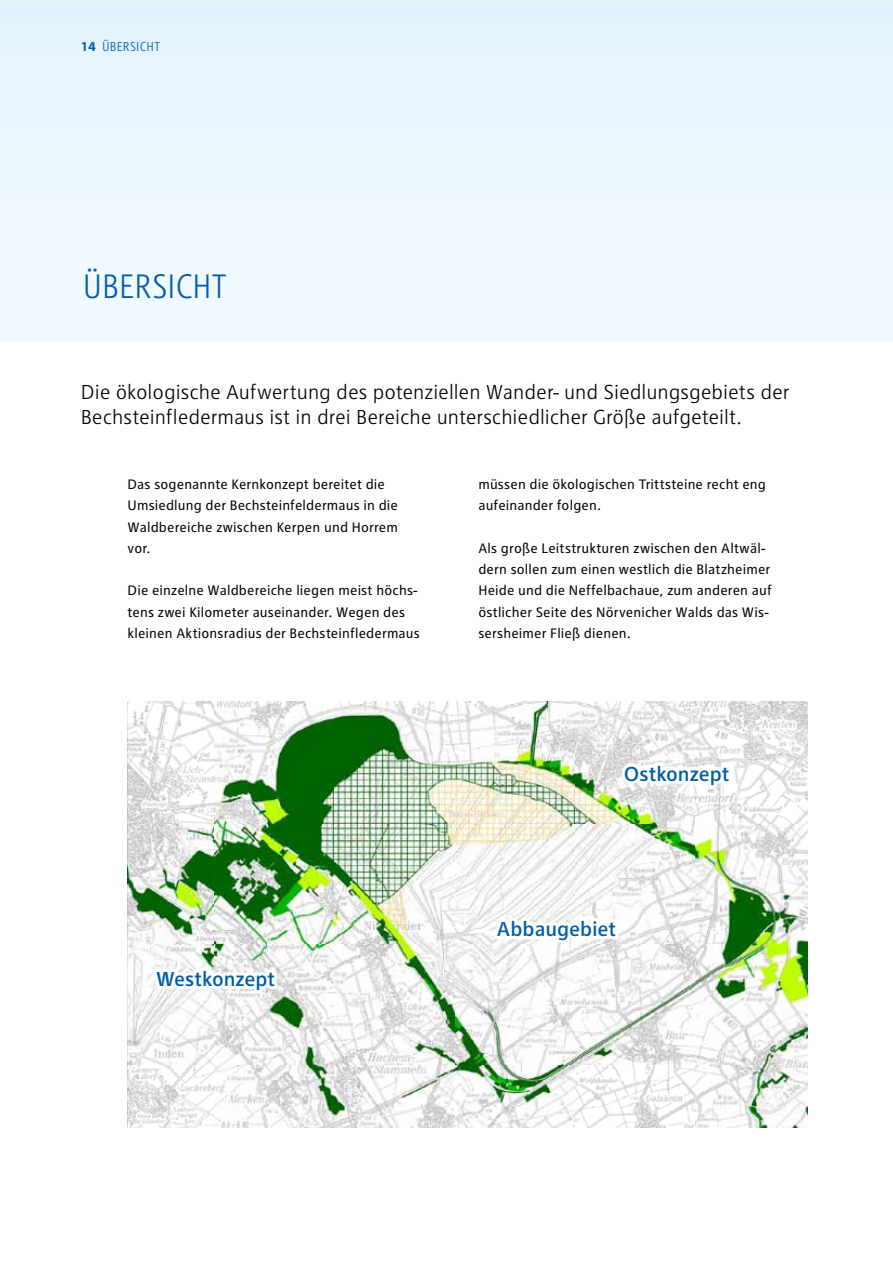
<style>
.page{position:relative;width:893px;height:1263px;background:#fff}
.page>*{position:absolute;margin:0;border:0;box-sizing:border-box;transform-origin:0 0}
.t1{font:300 condensed 35.25px "RWE Headline";letter-spacing:.01em;color:#005da9}
.t2{font:300 21px/25.5px "RWE Text";color:#000}
.t3{font:500 21px "RWE Text";color:#005da9}
.t4{font:14.25px/21.3px "RWE Text";letter-spacing:.01em;color:#000}
.t5{font:300 condensed 13.5px "RWE Text";letter-spacing:.015em;color:#005da9}
.s1{font-weight:700;font-stretch:normal}
</style>
<div class="page">
<div style="left:0;top:0;width:893px;height:340px;background:#ecf7fe"></div>
<img style="left:128px;top:702px;width:680px;height:425px">
<svg style="left:149px;top:961px;width:133px;height:39px"></svg>
<svg style="left:619px;top:755px;width:117px;height:40px"></svg>
<svg style="left:489px;top:910px;width:134px;height:36px"></svg>
<p class="t5" style="left:81px;top:39px;width:73px"><span class="s1">14</span> ÜBERSICHT</p>
<h1 class="t1" style="left:83px;top:266px;width:145px">Ü BERSICHT</h1>
<h2 class="t2" style="left:81px;top:379px;width:710px">Die ökologische Aufwertung des potenziellen Wander- und Siedlungsgebiets der<br>Bechsteinfledermaus ist in drei Bereiche unterschiedlicher Größe aufgeteilt.</h2>
<p class="t4" style="left:128px;top:473px;width:272px">Das sogenannte Kernkonzept bereitet die<br>Umsiedlung der Bechsteinfeldermaus in die<br>Waldbereiche zwischen Kerpen und Horrem vor.</p>
<p class="t4" style="left:128px;top:580px;width:294px">Die einzelne Waldbereiche liegen meist höchs&shy;tens zwei Kilometer auseinander. Wegen des kleinen Aktionsradius der Bechsteinfledermaus</p>
<h2 class="t3" style="left:156px;top:966px;width:121px">Westkonzept</h2>
<p class="t4" style="left:478px;top:473px;width:289px">müssen die ökologischen Trittsteine recht eng aufeinander folgen.</p>
<p class="t4" style="left:478px;top:537px;width:295px">Als große Leitstrukturen zwischen den Altwäl&shy;dern sollen zum einen westlich die Blatzheimer Heide und die Neffelbachaue, zum anderen auf östlicher Seite des Nörvenicher Walds das Wis&shy;sersheimer Fließ dienen.</p>
<h2 class="t3" style="left:624px;top:761px;width:107px">Ostkonzept</h2>
<h2 class="t3" style="left:497px;top:917px;width:121px">Abbaugebiet</h2>
</div>
